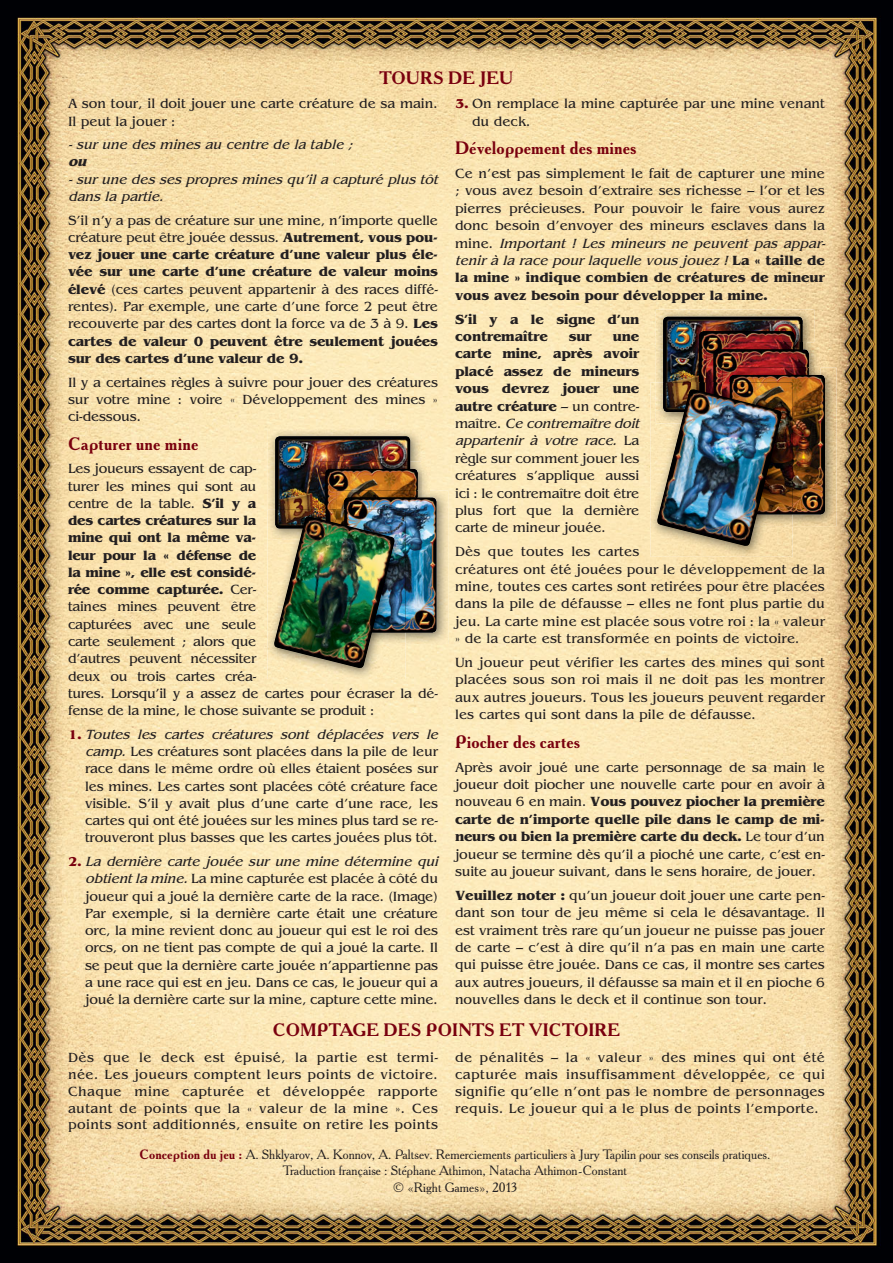
<style>
.page{position:relative;width:893px;height:1263px;background:#fff}
.page>*{position:absolute;margin:0;border:0;box-sizing:border-box;transform-origin:0 0}
.t1{font:700 18px "Academy";color:#79000e}
.t2{font:13.95px/17.2px "Bengaly INTR";letter-spacing:-.01em;color:#231f20}
.t3{font:13.95px/17.4px "Bengaly INTR";letter-spacing:.01em;color:#231f20}
.t4{font:italic 13.95px/17.2px "Bengaly INTR";color:#231f20}
.t5{font:700 13.95px/17.4px "Bengaly INTR";letter-spacing:-.01em;color:#231f20}
.t6{font:italic 700 13.95px "Bengaly INTR";color:#231f20}
.t7{font:13.5px/16.2px "Academy";color:#231f20;text-align:center}
.s1{font-weight:700}
.s2{font-weight:700;font-size:13.5px;color:#79000e}
.s3{font-style:italic}
.s4{font-weight:700;color:#79000e}
</style>
<div class="page">
<img style="left:0;top:0;width:893px;height:1263px">
<img style="left:268px;top:429px;width:154px;height:81px">
<img style="left:275px;top:436px;width:135px;height:74px">
<img style="left:410px;top:462px;width:19px;height:28px">
<img style="left:318px;top:462px;width:92px;height:48px">
<img style="left:326px;top:469px;width:92px;height:41px">
<img style="left:406px;top:490px;width:42px;height:154px">
<svg style="left:418px;top:490px;width:11px;height:8px"></svg>
<img style="left:337px;top:490px;width:81px;height:20px">
<img style="left:344px;top:498px;width:92px;height:135px;border-radius:4px">
<img style="left:267px;top:510px;width:139px;height:169px">
<img style="left:268px;top:510px;width:7px;height:30px">
<img style="left:275px;top:510px;width:51px;height:6px">
<img style="left:326px;top:510px;width:18px;height:6px">
<img style="left:395px;top:633px;width:11px;height:11px">
<img style="left:344px;top:510px;width:62px;height:123px">
<img style="left:273px;top:516px;width:122px;height:153px">
<img style="left:656px;top:309px;width:158px;height:73px">
<img style="left:663px;top:317px;width:140px;height:65px">
<img style="left:803px;top:324px;width:3px;height:18px">
<img style="left:692px;top:324px;width:111px;height:58px">
<img style="left:699px;top:331px;width:95px;height:51px">
<img style="left:806px;top:342px;width:14px;height:26px">
<svg style="left:794px;top:342px;width:12px;height:7px"></svg>
<img style="left:706px;top:342px;width:88px;height:40px">
<img style="left:714px;top:349px;width:95px;height:33px">
<img style="left:793px;top:368px;width:43px;height:158px">
<svg style="left:809px;top:368px;width:11px;height:7px"></svg>
<img style="left:722px;top:368px;width:87px;height:14px">
<img style="left:730px;top:375px;width:95px;height:139px;border-radius:5px">
<img style="left:650px;top:382px;width:143px;height:175px">
<img style="left:656px;top:382px;width:7px;height:6px">
<img style="left:663px;top:382px;width:36px;height:6px">
<img style="left:699px;top:382px;width:15px;height:6px">
<img style="left:714px;top:382px;width:16px;height:6px">
<img style="left:782px;top:514px;width:11px;height:12px">
<img style="left:730px;top:382px;width:63px;height:132px">
<img style="left:656px;top:388px;width:126px;height:159px">
<p class="t1" style="left:379px;top:71px;width:135px">TOURS DE JEU</p>
<p class="t2" style="left:68px;top:96px;width:371px">A son tour, il doit jouer une carte créature de sa main.<br>Il peut la jouer :</p>
<p class="t4" style="left:68px;top:137px;width:289px">- sur une des mines au centre de la table ;</p>
<p class="t6" style="left:68px;top:156px;width:23px">ou</p>
<p class="t4" style="left:68px;top:172px;width:375px">- sur une des ses propres mines qu’il a capturé plus tôt dans la partie.</p>
<p class="t2" style="left:68px;top:213px;width:371px;text-align:justify">S’il n’y a pas de créature sur une mine, n’importe quelle créature peut être jouée dessus. <span class="s1">Autrement, vous pou&shy;vez jouer une carte créature d’une valeur plus éle&shy;vée sur une carte d’une créature de valeur moins élevé</span> (ces cartes peuvent appartenir à des races diffé&shy;rentes). Par exemple, une carte d’une force 2 peut être recouverte par des cartes dont la force va de 3 à 9. <span class="s1">Les cartes de valeur 0 peuvent être seulement jouées sur des cartes d’une valeur de 9.</span></p>
<p class="t2" style="left:68px;top:374px;width:371px;text-align:justify">Il y a certaines règles à suivre pour jouer des créatures sur votre mine : voire « Développement des mines » ci-dessous.</p>
<p class="t1" style="left:68px;top:437px;width:132px">Capturer une mine</p>
<p class="t2" style="left:68px;top:461px;width:371px">Les joueurs essayent de cap-<br>turer les mines qui sont au<br>centre de la table. <span class="s1">S’il y a<br>des cartes créatures sur la<br>mine qui ont la même va-<br>leur pour la « défense de<br>la mine », elle est considé-<br>rée comme capturée.</span> Cer-<br>taines mines peuvent être<br>capturées avec une seule<br>carte seulement ; alors que<br>d’autres peuvent nécessiter<br>deux ou trois cartes créa-<br>tures. Lorsqu’il y a assez de cartes pour écraser la dé&shy;fense de la mine, le chose suivante se produit :</p>
<p class="t2" style="left:85px;top:727px;width:358px;text-indent:-17px"><span class="s2">1 .</span> <span class="s3">Toutes les cartes créatures sont déplacées vers le camp.</span> Les créatures sont placées dans la pile de leur race dans le même ordre où elles étaient posées sur les mines. Les cartes sont placées côté créature face visible. S’il y avait plus d’une carte d’une race, les cartes qui ont été jouées sur les mines plus tard se re&shy;trouveront plus basses que les cartes jouées plus tôt.</p>
<p class="t2" style="left:85px;top:854px;width:358px;text-indent:-17px"><span class="s2">2 .</span> <span class="s3">La dernière carte jouée sur une mine détermine qui obtientla mine.</span>La mine capturée est placée à côté du joueur qui a joué la dernière carte de la race. (Image)<br>Par exemple, si la dernière carte était une créature orc, la mine revient donc au joueur qui est le roi des orcs, on ne tient pas compte de qui a joué la carte. Il se peut que la dernière carte jouée n’appartienne pas a une race qui est en jeu. Dans ce cas, le joueur qui a joué la dernière carte sur la mine, capture cette mine.</p>
<p class="t2" style="left:472px;top:96px;width:354px;text-indent:-17px"><span class="s2">3.</span> On remplace la mine capturée par une mine venant du deck.</p>
<p class="t1" style="left:455px;top:141px;width:183px">Développement des mines</p>
<p class="t2" style="left:455px;top:166px;width:375px">Ce n’est pas simplement le fait de capturer une mine ; vous avez besoin d’extraire ses richesse – l’or et les pierres précieuses. Pour pouvoir le faire vous aurez donc besoin d’envoyer des mineurs esclaves dans la m i n e . <span class="s3">Important ! Les mineurs ne peuvent pas appar&shy;tenir à la race pour laquelle vous jouez !</span> <span class="s1">L a « t a i l l e d e la mine » indique combien de créatures de mineur vous avez besoin pour développer la mine.</span></p>
<p class="t5" style="left:455px;top:311px;width:186px">S’il y a le signe d’un contremaître</p>
<p class="t2" style="left:455px;top:329px;width:189px;text-indent:158px"><span class="s1">une carte mine, après avoir placé assez de mineurs vous devrez jouer une autre créature</span> – un contre&shy;m a î t r e . <span class="s3">Ce contremaître doit appartenir à votre race.</span> L a règle sur comment jouer les créatures s’applique aussi ici : le contremaître doit être plus fort que la dernière carte de mineur jouée.</p>
<p class="t3" style="left:455px;top:544px;width:371px">Dès que toutes les cartes<br>créatures ont été jouées pour le développement de la mine, toutes ces cartes sont retirées pour être placées dans la pile de défausse – elles ne font plus partie du jeu. La carte mine est placée sous votre roi : la « valeur » de la carte est transformée en points de victoire.</p>
<p class="t2" style="left:455px;top:655px;width:371px;text-align:justify">Un joueur peut vérifier les cartes des mines qui sont placées sous son roi mais il ne doit pas les montrer aux autres joueurs. Tous les joueurs peuvent regarder les cartes qui sont dans la pile de défausse.</p>
<p class="t1" style="left:455px;top:735px;width:127px">Piocher des cartes</p>
<p class="t2" style="left:455px;top:759px;width:371px;text-align:justify">Après avoir joué une carte personnage de sa main le joueur doit piocher une nouvelle carte pour en avoir à nouveau 6 en main. <span class="s1">Vous pouvez piocher la première carte de n’importe quelle pile dans le camp de mi&shy;neurs ou bien la première carte du deck.</span> Le tour d’un joueur se termine dès qu’il a pioché une carte, c’est en&shy;suite au joueur suivant, dans le sens horaire, de jouer.</p>
<p class="t2" style="left:455px;top:888px;width:371px;text-align:justify"><span class="s1">Veuillez noter :</span> qu’un joueur doit jouer une carte pen&shy;dant son tour de jeu même si cela le désavantage. Il est vraiment très rare qu’un joueur ne puisse pas jouer de carte – c’est à dire qu’il n’a pas en main une carte qui puisse être jouée. Dans ce cas, il montre ses cartes aux autres joueurs, il défausse sa main et il en pioche 6 nouvelles dans le deck et il continue son tour.</p>
<p class="t5" style="left:569px;top:329px;width:24px">sur</p>
<p class="t1" style="left:273px;top:1023px;width:349px">COMPTAGE DES POINTS ET VICTOIRE</p>
<p class="t2" style="left:68px;top:1050px;width:371px;line-height:16.8px;text-align:justify">Dès que le deck est épuisé, la partie est termi&shy;née. Les joueurs comptent leurs points de victoire.<br>Chaque mine capturée et développée rapporte autant de points que la « valeur de la mine ». Ces points sont additionnés, ensuite on retire les points</p>
<p class="t2" style="left:455px;top:1050px;width:371px;line-height:16.8px;text-align:justify">de pénalités – la « valeur » des mines qui ont été capturée mais insuffisamment développée, ce qui signifie qu’elle n’ont pas le nombre de personnages requis. Le joueur qui a le plus de points l’emporte.</p>
<p class="t7" style="left:140px;top:1148px;width:632px"><span class="s4">Conception du jeu :</span> A. Shklyarov, A. Konnov, A. Paltsev. Remerciements particuliers à Jury Tapilin pour ses conseils pratiques.<br>Traduction française : Stéphane Athimon, Natacha Athimon-Constant<br>© «Right Games», 2013</p>
</div>
